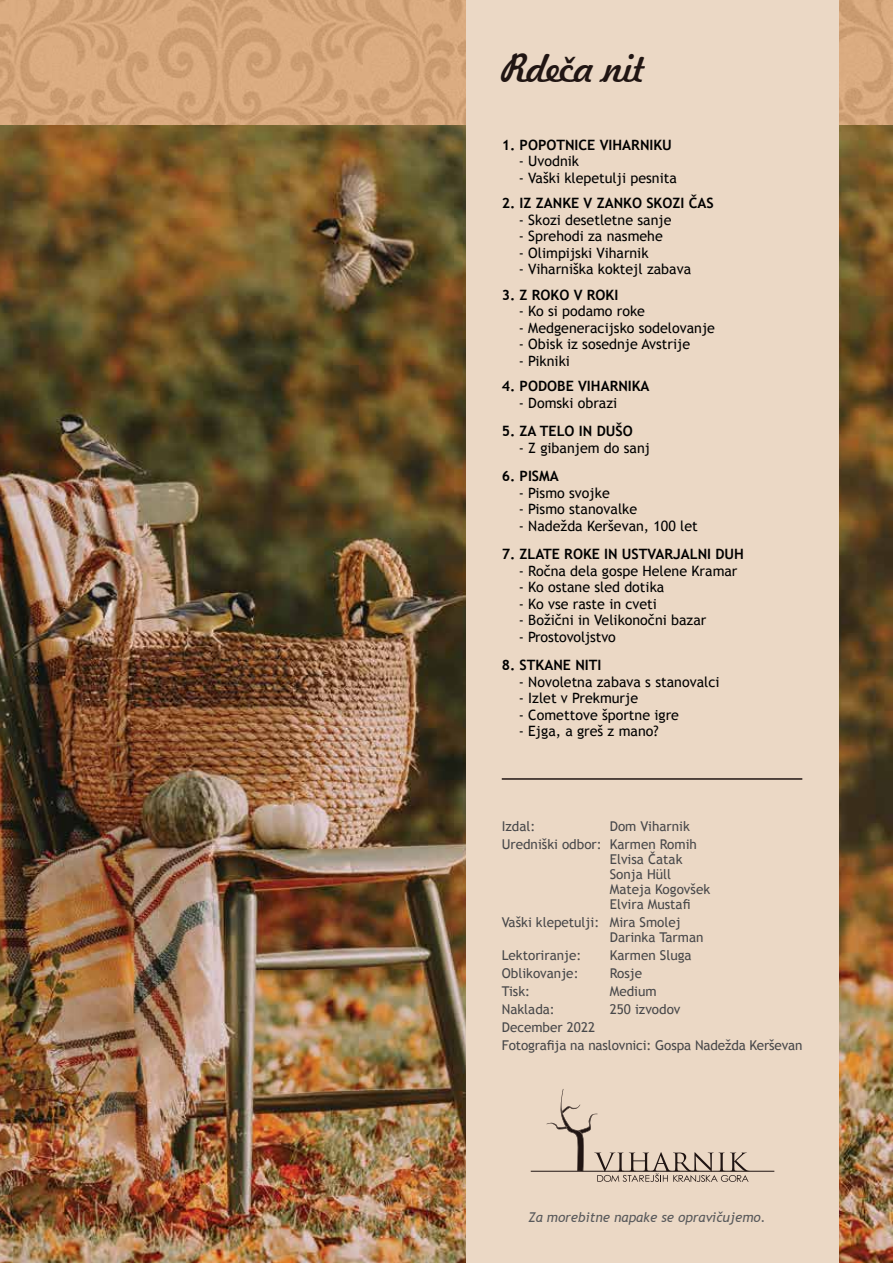
<style>
.page{position:relative;width:893px;height:1263px;background:#fff}
.page>*{position:absolute;margin:0;border:0;box-sizing:border-box;transform-origin:0 0}
.t1{font:37.5px "Freehand 521 BT Regular C";letter-spacing:-.015em;color:#201513}
.t2{font:14.25px "Trebuchet MS";color:#000}
.t3{font:700 14.25px "Trebuchet MS";color:#000}
.t4{font:13.5px/15px "Trebuchet MS";color:#48484a}
.t5{font:italic 13.5px "Trebuchet MS";color:#58595b}
</style>
<div class="page">
<img style="left:0;top:0;width:893px;height:125px">
<img style="left:839px;top:125px;width:54px;height:1138px">
<img style="left:0;top:125px;width:466px;height:1138px">
<div style="left:466px;top:0;width:373px;height:1263px;background:#ebd8c5"></div>
<hr style="left:502px;top:778px;width:300px;height:2px;background:#201513">
<hr style="left:531px;top:1171px;width:243px;height:1px;background:#201513">
<svg style="left:547px;top:1089px;width:203px;height:93px"></svg>
<h1 class="t1" style="left:502px;top:44px;width:145px">Rdeča nit</h1>
<p class="t3" style="left:502px;top:136px;width:172px">1. POPOTNICE VIHARNIKU</p>
<p class="t2" style="left:519px;top:153px;width:62px">- Uvodnik</p>
<p class="t2" style="left:519px;top:169px;width:160px">- Vaški klepetulji pesnita</p>
<p class="t3" style="left:502px;top:194px;width:213px">2. IZ ZANKE V ZANKO SKOZI ČAS</p>
<p class="t2" style="left:519px;top:211px;width:154px">- Skozi desetletne sanje</p>
<p class="t2" style="left:519px;top:228px;width:146px">- Sprehodi za nasmehe</p>
<p class="t2" style="left:519px;top:244px;width:131px">- Olimpijski Viharnik</p>
<p class="t2" style="left:519px;top:261px;width:174px">- Viharniška koktejl zabava</p>
<p class="t3" style="left:502px;top:286px;width:118px">3. Z ROKO V ROKI</p>
<p class="t2" style="left:519px;top:303px;width:128px">- Ko si podamo roke</p>
<p class="t2" style="left:519px;top:319px;width:198px">- Medgeneracijsko sodelovanje</p>
<p class="t2" style="left:519px;top:336px;width:173px">- Obisk iz sosednje Avstrije</p>
<p class="t2" style="left:519px;top:352px;width:53px">- Pikniki</p>
<p class="t3" style="left:502px;top:377px;width:149px">4. PODOBE VIHARNIKA</p>
<p class="t2" style="left:519px;top:394px;width:100px">- Domski obrazi</p>
<p class="t3" style="left:502px;top:422px;width:133px">5. ZA TELO IN DUŠO</p>
<p class="t2" style="left:519px;top:439px;width:133px">- Z gibanjem do sanj</p>
<p class="t3" style="left:502px;top:467px;width:59px">6. PISMA</p>
<p class="t2" style="left:519px;top:484px;width:92px">- Pismo svojke</p>
<p class="t2" style="left:519px;top:501px;width:120px">- Pismo stanovalke</p>
<p class="t2" style="left:519px;top:517px;width:180px">- Nadežda Kerševan, 100 let</p>
<p class="t3" style="left:502px;top:545px;width:244px">7. ZLATE ROKE IN USTVARJALNI DUH</p>
<p class="t2" style="left:519px;top:562px;width:220px">- Ročna dela gospe Helene Kramar</p>
<p class="t2" style="left:519px;top:579px;width:147px">- Ko ostane sled dotika</p>
<p class="t2" style="left:519px;top:595px;width:140px">- Ko vse raste in cveti</p>
<p class="t2" style="left:519px;top:612px;width:189px">- Božični in Velikonočni bazar</p>
<p class="t2" style="left:519px;top:628px;width:99px">- Prostovoljstvo</p>
<p class="t3" style="left:502px;top:656px;width:101px">8. STKANE NITI</p>
<p class="t2" style="left:519px;top:673px;width:202px">- Novoletna zabava s stanovalci</p>
<p class="t2" style="left:519px;top:690px;width:121px">- Izlet v Prekmurje</p>
<p class="t2" style="left:519px;top:706px;width:162px">- Comettove športne igre</p>
<p class="t2" style="left:519px;top:723px;width:141px">- Ejga, a greš z mano?</p>
<p class="t4" style="left:502px;top:817px;width:197px;line-height:18px;text-indent:108px">Dom Viharnik<br>Uredniški odbor: Karmen Romih</p>
<p class="t4" style="left:610px;top:851px;width:102px">Elvisa Čatak<br>Sonja Hüll<br>Mateja Kogovšek<br>Elvira Mustafi</p>
<p class="t4" style="left:610px;top:914px;width:95px;text-indent:-108px">Vaški klepetulji: Mira Smolej<br>Darinka Tarman</p>
<p class="t4" style="left:502px;top:947px;width:81px">Lektoriranje:</p>
<p class="t4" style="left:610px;top:947px;width:83px">Karmen Sluga</p>
<p class="t4" style="left:502px;top:965px;width:78px">Oblikovanje:</p>
<p class="t4" style="left:610px;top:965px;width:34px">Rosje</p>
<p class="t4" style="left:502px;top:983px;width:30px">Tisk:</p>
<p class="t4" style="left:610px;top:983px;width:48px">Medium</p>
<p class="t4" style="left:502px;top:1001px;width:55px">Naklada:</p>
<p class="t4" style="left:610px;top:1001px;width:72px">250 izvodov</p>
<p class="t4" style="left:502px;top:1018px;width:302px;line-height:18px">December 2022<br>Fotografija na naslovnici: Gospa Nadežda Kerševan</p>
<p class="t4" style="left:502px;top:818px;width:35px">Izdal:</p>
<p class="t5" style="left:528px;top:1210px;width:239px">Za morebitne napake se opravičujemo.</p>
</div>
